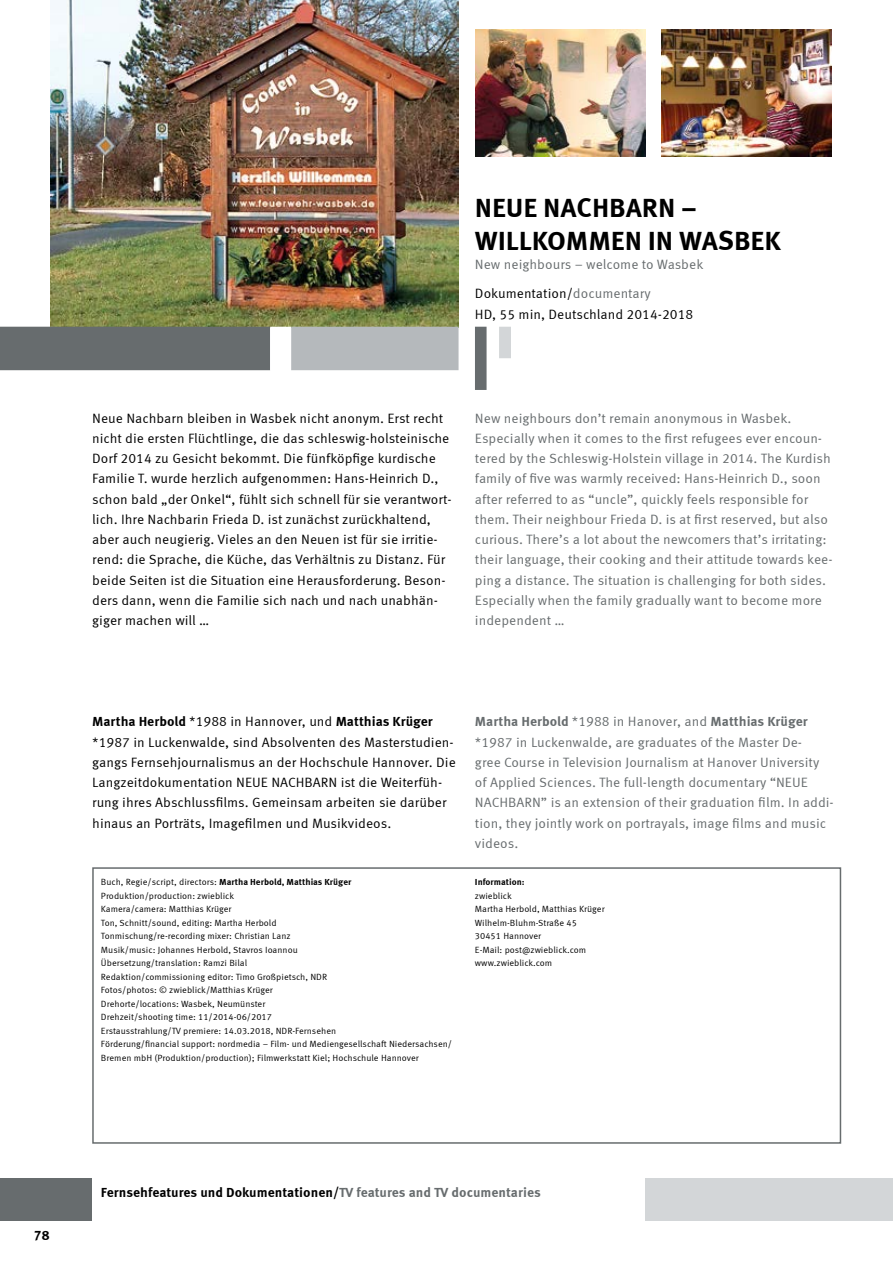
<style>
.page{position:relative;width:893px;height:1263px;background:#fff}
.page>*{position:absolute;margin:0;border:0;box-sizing:border-box;transform-origin:0 0}
.t1{font:700 27px/33px "Meta Correspondence";letter-spacing:-.005em;color:#000}
.t2{font:13.5px/20.2px "Meta Correspondence";color:#000}
.t3{font:13.5px/20.2px "Meta Correspondence";color:#676c6e}
.t4{font:700 13.5px "Meta Correspondence";color:#000}
.t5{font:9px/13.5px "Meta Correspondence";color:#000}
.t6{font:700 9px "Meta Correspondence";color:#000}
.s1{color:#676c6e}
.s2{font-weight:700}
</style>
<div class="page">
<img style="left:50px;top:0;width:408px;height:327px">
<img style="left:475px;top:29px;width:170px;height:128px">
<img style="left:662px;top:29px;width:169px;height:128px">
<svg style="left:475px;top:327px;width:12px;height:63px"></svg>
<svg style="left:499px;top:327px;width:12px;height:31px"></svg>
<div style="left:92px;top:867px;width:749px;height:277px;border:2px solid #676c6e"></div>
<svg style="left:0;top:327px;width:459px;height:43px;background:#8a8e91"></svg>
<div style="left:0;top:1178px;width:92px;height:42px;background:#676c6e"></div>
<div style="left:645px;top:1178px;width:248px;height:42px;background:#d3d6d8"></div>
<h1 class="t1" style="left:475px;top:191px;width:307px">NEUE NACHBARN –<br>WILLKOMMEN IN WASBEK</h1>
<p class="t3" style="left:475px;top:254px;width:230px">New neighbours – welcome to Wasbek</p>
<p class="t2" style="left:475px;top:283px;width:220px">Dokumentation/<span class="s1">documentary<br></span>HD, 55 min, Deutschland 2014-2018</p>
<p class="t2" style="left:92px;top:408px;width:361px">Neue Nachbarn bleiben in Wasbek nicht anonym. Erst recht nicht die ersten Flüchtlinge, die das schleswig-holsteinische Dorf 2014 zu Gesicht bekommt. Die fünfköpfige kurdische Familie T. wurde herzlich aufgenommen: Hans-Heinrich D., schon bald „der Onkel“, fühlt sich schnell für sie verantwort&shy;lich. Ihre Nachbarin Frieda D. ist zunächst zurückhaltend, aber auch neugierig. Vieles an den Neuen ist für sie irritie&shy;rend: die Sprache, die Küche, das Verhältnis zu Distanz. Für beide Seiten ist die Situation eine Herausforderung. Beson&shy;ders dann, wenn die Familie sich nach und nach unabhän&shy;giger machen will …</p>
<p class="t3" style="left:475px;top:408px;width:359px">New neighbours don’t remain anonymous in Wasbek.<br>Especially when it comes to the first refugees ever encoun&shy;tered by the Schleswig-Holstein village in 2014. The Kurdish family of five was warmly received: Hans-Heinrich D., soon after referred to as “uncle”, quickly feels responsible for them. Their neighbour Frieda D. is at first reserved, but also curious. There’s a lot about the newcomers that’s irritating: their language, their cooking and their attitude towards kee&shy;ping a distance. The situation is challenging for both sides.<br>Especially when the family gradually want to become more independent …</p>
<p class="t2" style="left:92px;top:711px;width:365px"><span class="s2">Martha Herbold</span> *1988 in Hannover, und <span class="s2">Matthias Krüger </span>*1987 in Luckenwalde, sind Absolventen des Masterstudien&shy;gangs Fernsehjournalismus an der Hochschule Hannover. Die Langzeitdokumentation NEUE NACHBARN ist die Weiterfüh&shy;rung ihres Abschlussfilms. Gemeinsam arbeiten sie darüber hinaus an Porträts, Imagefilmen und Musikvideos.</p>
<p class="t5" style="left:101px;top:875px;width:353px">Buch, Regie/script, directors: <span class="s2">Martha Herbold, Matthias Krüger<br></span>Produktion/production: zwieblick<br>Kamera/camera: Matthias Krüger<br>Ton, Schnitt/sound, editing: Martha Herbold<br>Tonmischung/re-recording mixer: Christian Lanz<br>Musik/music: Johannes Herbold, Stavros Ioannou<br>Übersetzung/translation: Ramzi Bilal<br>Redaktion/commissioning editor: Timo Großpietsch, NDR<br>Fotos/photos: © zwieblick/Matthias Krüger<br>Drehorte/locations: Wasbek, Neumünster<br>Drehzeit/shooting time: 11/2014-06/2017<br>Erstausstrahlung/TV premiere: 14.03.2018, NDR-Fernsehen<br>Förderung/financial support: nordmedia – Film- und Mediengesellschaft Niedersachsen/ Bremen mbH (Produktion/production); Filmwerkstatt Kiel; Hochschule Hannover</p>
<p class="t3" style="left:475px;top:711px;width:360px"><span class="s2">Martha Herbold</span> *1988 in Hanover, and <span class="s2">Matthias Krüger </span>*1987 in Luckenwalde, are graduates of the Master De-<br>gree Course in Television Journalism at Hanover University of Applied Sciences. The full-length documentary “NEUE NACHBARN” is an extension of their graduation film. In addi&shy;tion, they jointly work on portrayals, image films and music videos.</p>
<p class="t6" style="left:475px;top:877px;width:51px">Information:</p>
<p class="t5" style="left:475px;top:889px;width:131px">zwieblick<br>Martha Herbold, Matthias Krüger<br>Wilhelm-Bluhm-Straße 45<br>30451 Hannover<br>E-Mail: post@zwieblick.com www.zwieblick.com</p>
<p class="t4" style="left:34px;top:1227px;width:17px">78</p>
<p class="t4" style="left:101px;top:1184px;width:441px">Fernsehfeatures und Dokumentationen/<span class="s1">TV features and TV documentaries</span></p>
</div>
